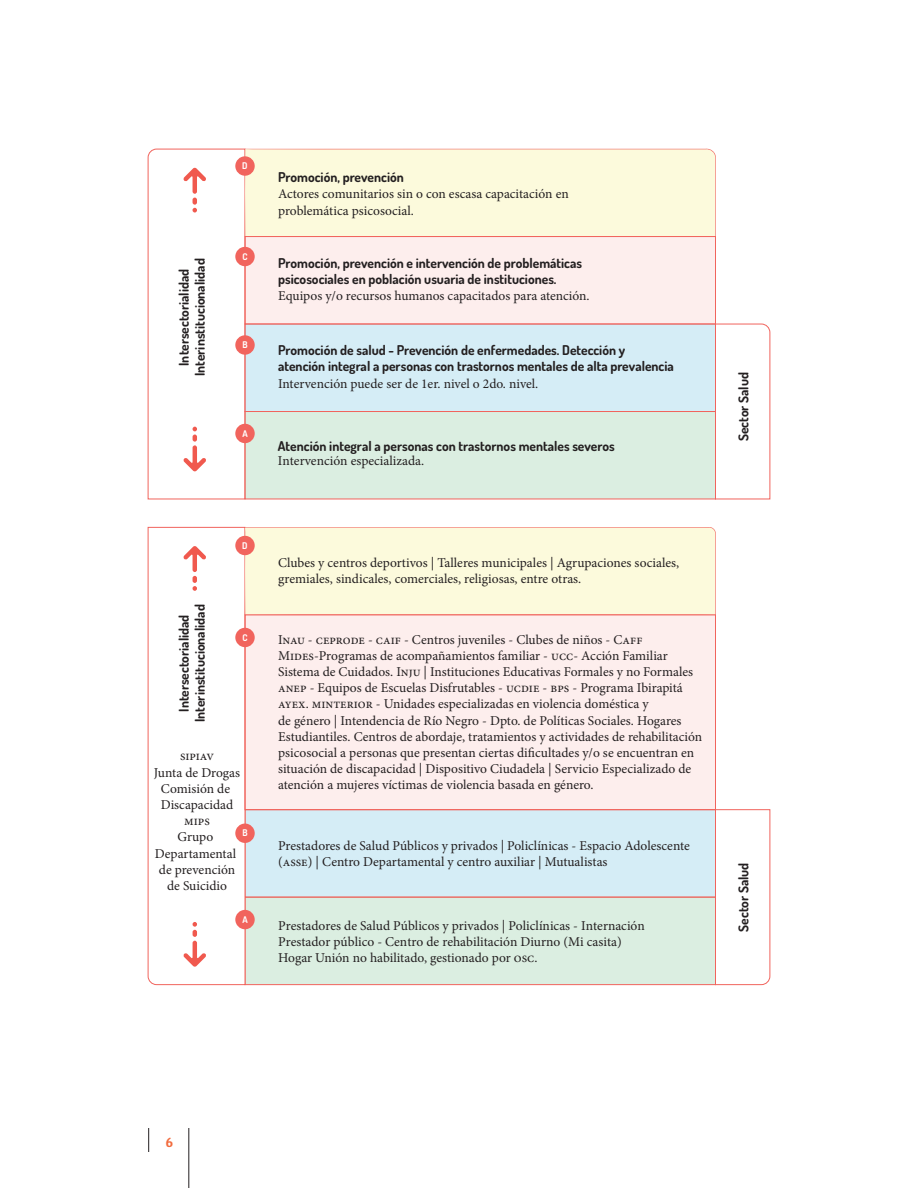
<style>
.page{position:relative;width:918px;height:1188px;background:#fff}
.page>*{position:absolute;margin:0;border:0;box-sizing:border-box;transform-origin:0 0}
.t1{font:13.5px/16.2px "Minion Pro";color:#231f20}
.t2{font:700 13.5px/16.2px "Dosis";color:#231f20}
.t3{font:13.5px "Patua One";color:#f26b3d}
.t4{font:700 9.3px "Dosis";color:#fff}
.s1{font-family:"Dosis";font-weight:700}
.s2{font-family:"Minion Pro";font-weight:400}
</style>
<div class="page">
<svg style="left:148px;top:1128px;width:1px;height:24px"></svg>
<hr style="left:189px;top:1128px;width:1px;height:60px;background:#231f20">
<div style="left:245px;top:810px;width:471px;height:87px;background:#d5edf6"></div>
<div style="left:245px;top:897px;width:471px;height:88px;background:#dbeee1"></div>
<div style="left:245px;top:897px;width:471px;height:88px;border:1px solid #f1645d"></div>
<svg style="left:148px;top:148px;width:622px;height:352px"></svg>
<svg style="left:715px;top:809px;width:55px;height:176px"></svg>
<svg style="left:147px;top:527px;width:99px;height:458px"></svg>
<div style="left:243px;top:526px;width:473px;height:89px;background:#fcfadc"></div>
<div style="left:245px;top:615px;width:471px;height:195px;background:#fdeeed"></div>
<div style="left:245px;top:615px;width:471px;height:195px;border:1px solid #f1645d"></div>
<svg style="left:183px;top:922px;width:23px;height:45px"></svg>
<svg style="left:183px;top:546px;width:23px;height:45px"></svg>
<div style="left:235px;top:536px;width:20px;height:19px;background:#f1645d;border-radius:50%"></div>
<div style="left:235px;top:628px;width:20px;height:19px;background:#f1645d;border-radius:50%"></div>
<div style="left:235px;top:824px;width:20px;height:19px;background:#f1645d;border-radius:50%"></div>
<div style="left:235px;top:910px;width:20px;height:19px;background:#f1645d;border-radius:50%"></div>
<p class="t2" style="left:175px;top:376px;width:119px;text-align:center;rotate:-90deg">Intersectorialidad<br>Interinstitucionalidad</p>
<p class="t4" style="left:242px;top:159px;width:7px">D</p>
<p class="t4" style="left:242px;top:249px;width:7px">C</p>
<p class="t4" style="left:242px;top:338px;width:7px">B</p>
<p class="t4" style="left:242px;top:426px;width:7px">A</p>
<p class="t2" style="left:175px;top:722px;width:119px;text-align:center;rotate:-90deg">Intersectorialidad<br>Interinstitucionalidad</p>
<p class="t4" style="left:242px;top:538px;width:7px">D</p>
<p class="t4" style="left:242px;top:630px;width:7px">C</p>
<p class="t1" style="left:154px;top:748px;width:88px;text-align:center">sipiav<br>Junta de Drogas<br>Comisión de<br>Discapacidad mips<br>Grupo<br>Departamental de prevención de Suicidio</p>
<p class="t4" style="left:242px;top:826px;width:7px">B</p>
<p class="t4" style="left:242px;top:912px;width:7px">A</p>
<p class="t1" style="left:278px;top:170px;width:292px"><span class="s1">Promoción, prevención<br></span>Actores comunitarios sin o con escasa capacitación en problemática psicosocial.</p>
<p class="t2" style="left:278px;top:254px;width:313px">Promoción, prevención e intervención de problemáticas psicosociales en población usuaria de instituciones.<br><span class="s2">Equipos y/o recursos humanos capacitados para atención.</span></p>
<p class="t2" style="left:278px;top:341px;width:397px">Promoción de salud - Prevención de enfermedades. Detección y atención integral a personas con trastornos mentales de alta prevalencia<br><span class="s2">Intervención puede ser de 1er. nivel o 2do. nivel.</span></p>
<p class="t2" style="left:278px;top:439px;width:339px;line-height:13px">Atención integral a personas con trastornos mentales severos<br><span class="s2">Intervención especializada.</span></p>
<p class="t1" style="left:278px;top:555px;width:403px">Clubes y centros deportivos | Talleres municipales | Agrupaciones sociales, gremiales, sindicales, comerciales, religiosas, entre otras.</p>
<p class="t1" style="left:278px;top:631px;width:426px">Inau - ceprode - caif - Centros juveniles - Clubes de niños - Caff Mides-Programas de acompañamientos familiar - ucc- Acción Familiar Sistema de Cuidados. Inju | Instituciones Educativas Formales y no Formales anep - Equipos de Escuelas Disfrutables - ucdie - bps - Programa Ibirapitá ayex. minterior - Unidades especializadas en violencia doméstica y<br>de género | Intendencia de Río Negro - Dpto. de Políticas Sociales. Hogares Estudiantiles. Centros de abordaje, tratamientos y actividades de rehabilitación psicosocial a personas que presentan ciertas di cultades y/o se encuentran en situación de discapacidad | Dispositivo Ciudadela | Servicio Especializado de atención a mujeres víctimas de violencia basada en género.</p>
<p class="t1" style="left:278px;top:838px;width:413px">Prestadores de Salud Públicos y privados | Policlínicas - Espacio Adolescente (asse) | Centro Departamental y centro auxiliar | Mutualistas</p>
<p class="t1" style="left:278px;top:918px;width:368px">Prestadores de Salud Públicos y privados | Policlínicas - Internación<br>Prestador público - Centro de rehabilitación Diurno (Mi casita)<br>Hogar Unión no habilitado, gestionado por osc.</p>
<p class="t2" style="left:735px;top:441px;width:71px;rotate:-90deg">Sector Salud</p>
<p class="t2" style="left:735px;top:932px;width:71px;rotate:-90deg">Sector Salud</p>
<p class="t3" style="left:166px;top:1133px;width:9px">6</p>
</div>
